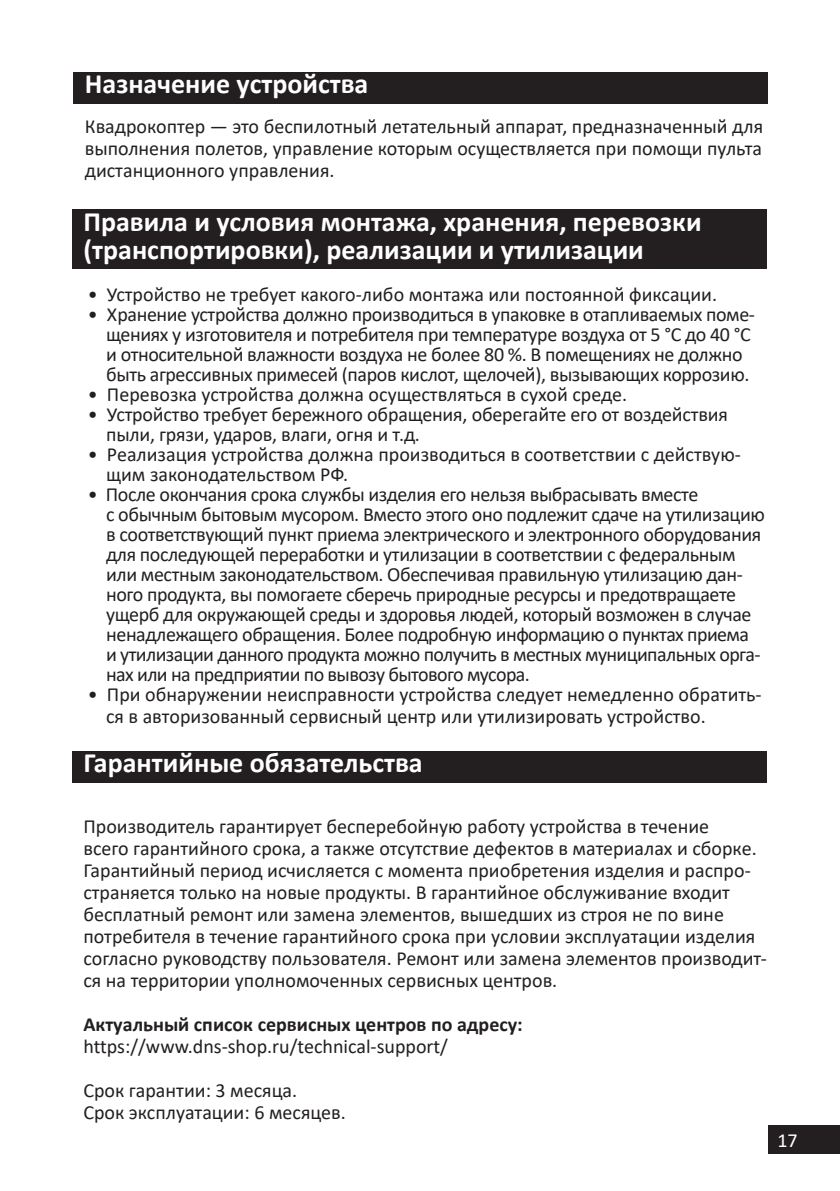
<style>
.page{position:relative;width:840px;height:1191px;background:#fff}
.page>*{position:absolute;margin:0;border:0;box-sizing:border-box;transform-origin:0 0}
.Заголовок_14{font:700 28px/28px "Calibri";color:#fff}
.t1{font:20px/20px "Calibri";letter-spacing:-.01em;color:#231f20}
.t2{font:700 20px "Calibri";color:#231f20}
.t3{font:20px "Calibri";color:#fff}
</style>
<div class="page">
<div style="left:767px;top:1125px;width:72px;height:28px;background:#231f20"></div>
<div style="left:72px;top:751px;width:694px;height:31px;background:#231f20"></div>
<div style="left:72px;top:209px;width:694px;height:60px;background:#231f20"></div>
<div style="left:73px;top:72px;width:694px;height:31px;background:#231f20"></div>
<p class="Заголовок_14" style="left:85px;top:69px;width:285px">Назначение устройства</p>
<p class="t1" style="left:85px;top:114px;width:679px;line-height:22px;text-align:justify">Квадрокоптер — это беспилотный летательный аппарат, предназначенный для выполнения полетов, управление которым осуществляется при помощи пульта дистанционного управления.</p>
<p class="Заголовок_14" style="left:83px;top:207px;width:619px">Правила и условия монтажа, хранения, перевозки (транспортировки), реализации и утилизации</p>
<p class="t1" style="left:88px;top:283px;width:630px">• Устройство не требует какого-либо монтажа или постоянной фиксации.</p>
<p class="t1" style="left:106px;top:303px;width:650px;text-indent:-18px">• Хранение устройства должно производиться в упаковке в отапливаемых поме&shy;щениях у изготовителя и потребителя при температуре воздуха от 5 °С до 40 °С и относительной влажности воздуха не более 80 %. В помещениях не должно быть агрессивных примесей (паров кислот, щелочей), вызывающих коррозию.</p>
<p class="t1" style="left:88px;top:383px;width:540px">• Перевозка устройства должна осуществляться в сухой среде.</p>
<p class="t1" style="left:106px;top:403px;width:623px;text-indent:-18px">• Устройство требует бережного обращения, оберегайте его от воздействия пыли, грязи, ударов, влаги, огня и т.д.</p>
<p class="t1" style="left:106px;top:443px;width:636px;text-indent:-18px">• Реализация устройства должна производиться в соответствии с действую&shy;щим законодательством РФ.</p>
<p class="t1" style="left:106px;top:483px;width:660px;text-indent:-18px">• После окончания срока службы изделия его нельзя выбрасывать вместе<br>с обычным бытовым мусором. Вместо этого оно подлежит сдаче на утилизацию в соответствующий пункт приема электрического и электронного оборудования для последующей переработки и утилизации в соответствии с федеральным или местным законодательством. Обеспечивая правильную утилизацию дан&shy;ного продукта, вы помогаете сберечь природные ресурсы и предотвращаете ущерб для окружающей среды и здоровья людей, который возможен в случае ненадлежащего обращения. Более подробную информацию о пунктах приема<br>и утилизации данного продукта можно получить в местных муниципальных орга&shy;нах или на предприятии по вывозу бытового мусора.</p>
<p class="t1" style="left:106px;top:682px;width:656px;line-height:22px;text-indent:-18px">• При обнаружении неисправности устройства следует немедленно обратить&shy;ся в авторизованный сервисный центр или утилизировать устройство.</p>
<p class="Заголовок_14" style="left:83px;top:749px;width:340px">Гарантийные обязательства</p>
<p class="t1" style="left:83px;top:814px;width:684px;line-height:22px">Производитель гарантирует бесперебойную работу устройства в течение<br>всего гарантийного срока, а также отсутствие дефектов в материалах и сборке.<br>Гарантийный период исчисляется с момента приобретения изделия и распро&shy;страняется только на новые продукты. В гарантийное обслуживание входит бесплатный ремонт или замена элементов, вышедших из строя не по вине потребителя в течение гарантийного срока при условии эксплуатации изделия согласно руководству пользователя. Ремонт или замена элементов производит&shy;ся на территории уполномоченных сервисных центров.</p>
<p class="t2" style="left:83px;top:1010px;width:440px">Актуальный список сервисных центров по адресу:</p>
<p class="t1" style="left:83px;top:1035px;width:366px">https://www.dns-shop.ru/technical-support/</p>
<p class="t1" style="left:83px;top:1078px;width:264px;line-height:22px">Срок гарантии: 3 месяца.<br>Срок эксплуатации: 6 месяцев.</p>
<p class="t3" style="left:777px;top:1126px;width:22px">17</p>
</div>
